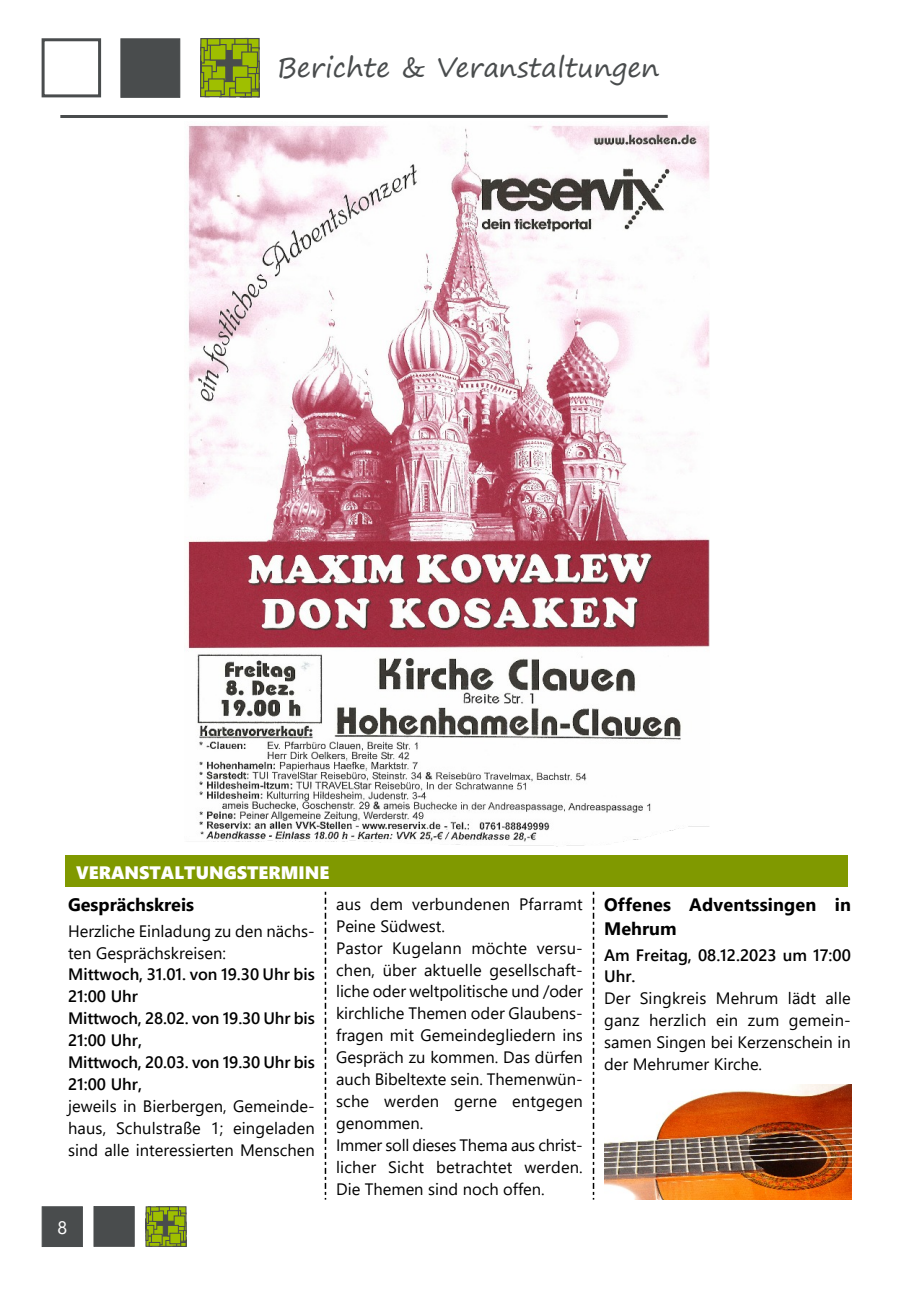
<style>
.page{position:relative;width:919px;height:1289px;background:#fff}
.page>*{position:absolute;margin:0;border:0;box-sizing:border-box;transform-origin:0 0}
.t1{font:27px "Segoe Print";color:#494c4d}
.t2{font:700 18px/24px "Segoe UI";letter-spacing:.01em;color:#000}
.t3{font:18px "Segoe UI Black";color:#fff}
.t4{font:18px "Segoe UI";color:#fff}
.t5{font:16.5px/21.9px "Segoe UI";color:#000}
.t6{font:600 16.5px/21.9px "Segoe UI";color:#000}
</style>
<div class="page">
<div style="left:206px;top:44px;width:48px;height:48px;background:#494c4d"></div>
<div style="left:245px;top:38px;width:15px;height:12px;background:#9fbf00;border:1px solid #494c4d"></div>
<svg style="left:248px;top:44px;width:4px;height:7px"></svg>
<div style="left:209px;top:65px;width:17px;height:17px;background:#9fbf00;border:1px solid #494c4d"></div>
<svg style="left:246px;top:63px;width:14px;height:17px"></svg>
<div style="left:251px;top:47px;width:9px;height:17px;background:#9fbf00;border:1px solid #494c4d"></div>
<svg style="left:248px;top:73px;width:7px;height:9px"></svg>
<svg style="left:231px;top:38px;width:17px;height:15px"></svg>
<svg style="left:200px;top:81px;width:10px;height:16px"></svg>
<div style="left:218px;top:38px;width:17px;height:13px;background:#9fbf00;border:1px solid #494c4d"></div>
<svg style="left:200px;top:56px;width:17px;height:16px"></svg>
<div style="left:219px;top:81px;width:17px;height:16px;background:#9fbf00;border:1px solid #494c4d"></div>
<div style="left:200px;top:65px;width:12px;height:17px;background:#9fbf00;border:1px solid #494c4d"></div>
<svg style="left:256px;top:61px;width:4px;height:16px"></svg>
<svg style="left:255px;top:73px;width:5px;height:17px"></svg>
<svg style="left:205px;top:46px;width:5px;height:14px"></svg>
<div style="left:231px;top:44px;width:17px;height:16px;background:#9fbf00;border:1px solid #494c4d"></div>
<div style="left:229px;top:87px;width:17px;height:10px;background:#9fbf00;border:1px solid #494c4d"></div>
<div style="left:210px;top:44px;width:16px;height:17px;background:#9fbf00;border:1px solid #494c4d"></div>
<div style="left:203px;top:38px;width:17px;height:8px;background:#9fbf00;border:1px solid #494c4d"></div>
<div style="left:200px;top:38px;width:8px;height:13px;background:#9fbf00;border:1px solid #494c4d"></div>
<svg style="left:200px;top:47px;width:5px;height:17px"></svg>
<svg style="left:200px;top:55px;width:2px;height:17px"></svg>
<svg style="left:200px;top:72px;width:4px;height:17px"></svg>
<div style="left:208px;top:78px;width:17px;height:17px;background:#9fbf00;border:1px solid #494c4d"></div>
<svg style="left:238px;top:82px;width:22px;height:16px"></svg>
<div style="left:241px;top:51px;width:17px;height:17px;background:#9fbf00;border:1px solid #494c4d"></div>
<div style="left:231px;top:65px;width:17px;height:17px;background:#9fbf00;border:1px solid #494c4d"></div>
<div style="left:235px;top:77px;width:17px;height:16px;background:#9fbf00;border:1px solid #494c4d"></div>
<div style="left:205px;top:90px;width:16px;height:7px;background:#9fbf00;border:1px solid #494c4d"></div>
<div style="left:42px;top:38px;width:59px;height:59px;background:#fff;border:3px solid #494c4d"></div>
<div style="left:120px;top:38px;width:60px;height:60px;background:#494c4d;border:1px solid #494c4d"></div>
<hr style="left:60px;top:115px;width:607px;height:3px;background:#494c4d">
<div style="left:155px;top:1214px;width:22px;height:22px;background:#494c4d"></div>
<svg style="left:176px;top:1206px;width:10px;height:8px"></svg>
<svg style="left:154px;top:1226px;width:5px;height:7px"></svg>
<svg style="left:180px;top:1212px;width:6px;height:11px"></svg>
<div style="left:167px;top:1206px;width:12px;height:10px;background:#9fbf00;border:1px solid #494c4d"></div>
<svg style="left:170px;top:1206px;width:8px;height:3px"></svg>
<svg style="left:145px;top:1235px;width:7px;height:11px"></svg>
<div style="left:158px;top:1206px;width:12px;height:9px;background:#9fbf00;border:1px solid #494c4d"></div>
<svg style="left:146px;top:1218px;width:11px;height:11px"></svg>
<div style="left:146px;top:1224px;width:8px;height:12px;background:#9fbf00;border:1px solid #494c4d"></div>
<svg style="left:146px;top:1210px;width:11px;height:11px"></svg>
<div style="left:167px;top:1210px;width:12px;height:11px;background:#9fbf00;border:1px solid #494c4d"></div>
<div style="left:152px;top:1210px;width:12px;height:11px;background:#9fbf00;border:1px solid #494c4d"></div>
<svg style="left:148px;top:1206px;width:11px;height:5px"></svg>
<svg style="left:146px;top:1206px;width:5px;height:9px"></svg>
<svg style="left:145px;top:1212px;width:4px;height:28px"></svg>
<div style="left:151px;top:1233px;width:11px;height:12px;background:#9fbf00;border:1px solid #494c4d"></div>
<svg style="left:159px;top:1221px;width:28px;height:26px"></svg>
<div style="left:174px;top:1215px;width:11px;height:11px;background:#9fbf00;border:1px solid #494c4d"></div>
<div style="left:167px;top:1224px;width:12px;height:12px;background:#9fbf00;border:1px solid #494c4d"></div>
<div style="left:169px;top:1232px;width:12px;height:12px;background:#9fbf00;border:1px solid #494c4d"></div>
<svg style="left:149px;top:1241px;width:11px;height:5px"></svg>
<div style="left:94px;top:1206px;width:41px;height:40px;background:#494c4d;border:1px solid #494c4d"></div>
<div style="left:42px;top:1206px;width:41px;height:40px;background:#494c4d;border:1px solid #494c4d"></div>
<svg style="left:325px;top:891px;width:1px;height:308px"></svg>
<svg style="left:592px;top:891px;width:2px;height:308px"></svg>
<div style="left:66px;top:855px;width:782px;height:32px;background:#809900"></div>
<img style="left:604px;top:1084px;width:247px;height:115px">
<img style="left:188px;top:125px;width:521px;height:721px">
<h1 class="t1" style="left:277px;top:54px;width:384px">Berichte &amp; Veranstaltungen</h1>
<p class="t3" style="left:76px;top:865px;width:255px">VERANSTALTUNGSTERMINE</p>
<p class="t2" style="left:68px;top:894px;width:127px">Gesprächskreis</p>
<p class="t5" style="left:68px;top:921px;width:248px">Herzliche Einladung zu den nächs&shy;ten Gesprächskreisen:</p>
<p class="t6" style="left:68px;top:965px;width:248px">Mittwoch, 31.01. von 19.30 Uhr bis<br>21:00 Uhr<br>Mittwoch, 28.02. von 19.30 Uhr bis<br>21:00 Uhr,<br>Mittwoch, 20.03. von 19.30 Uhr bis<br>21:00 Uhr,</p>
<p class="t5" style="left:68px;top:1097px;width:248px;text-align:justify">jeweils in Bierbergen, Gemeinde&shy;haus, Schulstraße 1; eingeladen sind alle interessierten Menschen</p>
<p class="t4" style="left:57px;top:1220px;width:11px">8</p>
<p class="t5" style="left:336px;top:894px;width:248px">aus dem verbundenen Pfarramt<br>Peine Südwest.<br>Pastor Kugelann möchte versu&shy;chen, über aktuelle gesellschaft&shy;liche oder weltpolitische und /oder kirchliche Themen oder Glaubens&shy;fragen mit Gemeindegliedern ins<br>Gespräch zu kommen. Das dürfen auch Bibeltexte sein. Themenwün&shy;sche werden gerne entgegen genommen.<br>Immer soll dieses Thema aus christ&shy;licher Sicht betrachtet werden.<br>Die Themen sind noch offen.</p>
<p class="t2" style="left:604px;top:894px;width:248px">Offenes Adventssingen in<br>Mehrum</p>
<p class="t6" style="left:604px;top:945px;width:248px">Am Freitag, 08.12.2023 um 17:00<br>Uhr.</p>
<p class="t5" style="left:604px;top:989px;width:248px;text-align:justify">Der Singkreis Mehrum lädt alle ganz herzlich ein zum gemein&shy;samen Singen bei Kerzenschein in der Mehrumer Kirche.</p>
</div>
